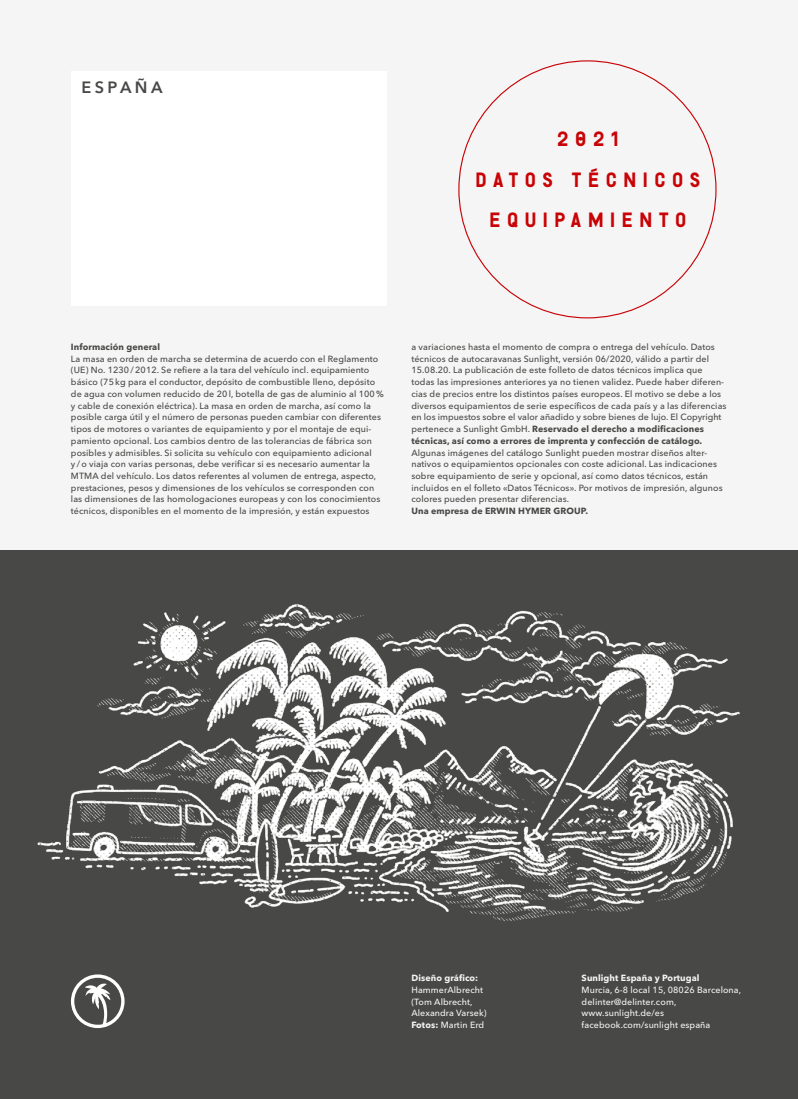
<style>
.page{position:relative;width:798px;height:1099px;background:#fff}
.page>*{position:absolute;margin:0;border:0;box-sizing:border-box;transform-origin:0 0}
.t1{font:700 20.62px/40.8px "Raw";letter-spacing:.35em;color:#c80205;text-align:center}
.t2{font:600 16.25px "Avenir Next LT Pro";letter-spacing:.21em;color:#484846}
.t3{font:500 8.88px/11.8px "Avenir Next LT Pro";letter-spacing:.01em;color:#484846}
.t4{font:500 8.88px/11.8px "Avenir Next LT Pro";letter-spacing:.01em;color:#f5f5f5}
.t5{font:700 8.88px "Avenir Next LT Pro";letter-spacing:.01em;color:#484846}
.t6{font:700 8.88px "Avenir Next LT Pro";letter-spacing:.01em;color:#f5f5f5}
.s1{font-weight:700}
</style>
<div class="page">
<div style="left:0;top:549px;width:797px;height:549px;background:#484846"></div>
<div style="left:0;top:0;width:797px;height:549px;background:#f5f5f5"></div>
<img style="left:37px;top:604px;width:703px;height:318px">
<div style="left:71px;top:71px;width:315px;height:234px;background:#fff"></div>
<svg style="left:71px;top:974px;width:53px;height:54px"></svg>
<h2 class="t2" style="left:81px;top:77px;width:82px">ESPAÑA</h2>
<h1 class="t1" style="left:475px;top:117px;width:226px">2021<br>DATOS TÉCNICOS<br>EQUIPAMIENTO</h1>
<p class="t5" style="left:71px;top:341px;width:91px">Información general</p>
<p class="t3" style="left:71px;top:352px;width:314px">La masa en orden de marcha se determina de acuerdo con el Reglamento (UE) No. 1230/2012. Se refiere a la tara del vehículo incl. equipamiento básico (75kg para el conductor, depósito de combustible lleno, depósito de agua con volumen reducido de 20l, botella de gas de aluminio al 100% y cable de conexión eléctrica). La masa en orden de marcha, así como la posible carga útil y el número de personas pueden cambiar con diferentes tipos de motores o variantes de equipamiento y por el montaje de equi&shy;pamiento opcional. Los cambios dentro de las tolerancias de fábrica son posibles y admisibles. Si solicita su vehículo con equipamiento adicional<br>y /o viaja con varias personas, debe verificar si es necesario aumentar la MTMA del vehículo. Los datos referentes al volumen de entrega, aspecto, prestaciones, pesos y dimensiones de los vehículos se corresponden con las dimensiones de las homologaciones europeas y con los conocimientos técnicos, disponibles en el momento de la impresión, y están expuestos</p>
<p class="t3" style="left:411px;top:341px;width:316px">a variaciones hasta el momento de compra o entrega del vehículo. Datos técnicos de autocaravanas Sunlight, versión 06/2020, válido a partir del 15.08.20. La publicación de este folleto de datos técnicos implica que todas las impresiones anteriores ya no tienen validez. Puede haber diferen&shy;cias de precios entre los distintos países europeos. El motivo se debe a los diversos equipamientos de serie específicos de cada país y a las diferencias en los impuestos sobre el valor añadido y sobre bienes de lujo. El Copyright pertenece a Sunlight GmbH. <span class="s1">Reservado el derecho a modificaciones técnicas, así como a errores de imprenta y confección de catálogo.</span></p>
<p class="t3" style="left:411px;top:446px;width:312px">Algunas imágenes del catálogo Sunlight pueden mostrar diseños alter&shy;nativos o equipamientos opcionales con coste adicional. Las indicaciones sobre equipamiento de serie y opcional, así como datos técnicos, están incluidos en el folleto «Datos Técnicos». Por motivos de impresión, algunos colores pueden presentar diferencias.</p>
<p class="t5" style="left:411px;top:505px;width:178px">Una empresa de ERWIN HYMER GROUP.</p>
<p class="t6" style="left:411px;top:972px;width:68px">Diseño gráfico:</p>
<p class="t4" style="left:411px;top:983px;width:77px">HammerAlbrecht (Tom Albrecht,<br>Alexandra Varsek)<br><span class="s1">Fotos:</span> Martin Erd</p>
<p class="t6" style="left:581px;top:972px;width:119px">Sunlight España y Portugal</p>
<p class="t4" style="left:581px;top:983px;width:161px">Murcia, 6-8 local 15, 08026 Barcelona, delinter@delinter.com, www.sunlight.de/es facebook.com/sunlight españa</p>
</div>
